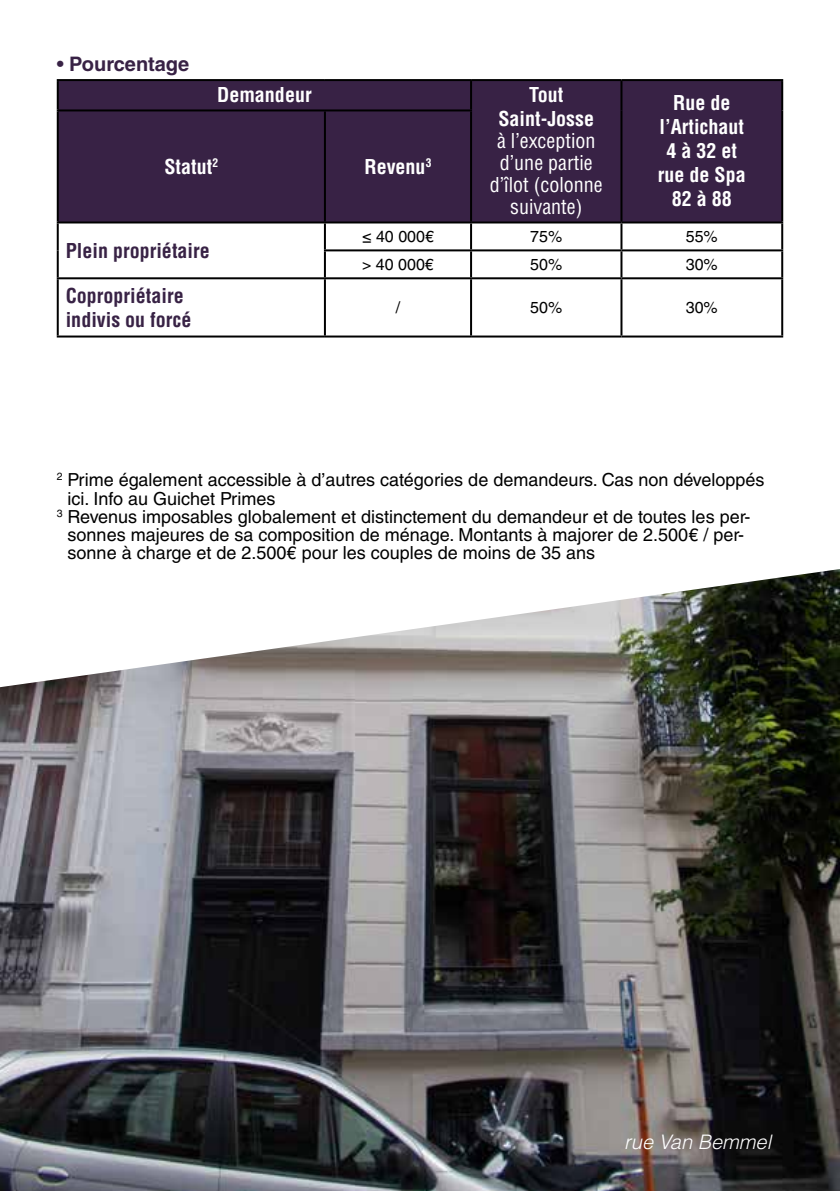
<style>
.page{position:relative;width:840px;height:1191px;background:#fff}
.page>*{position:absolute;margin:0;border:0;box-sizing:border-box;transform-origin:0 0}
.t1{font:700 condensed 20px/24px "Helvetica LT Std";color:#fff;text-align:center}
.t2{font:condensed 20px/22px "Helvetica LT Std";color:#fff;text-align:center}
.t3{font:700 condensed 20px/24px "Helvetica LT Std";color:#382245}
.t4{font:700 20px "Helvetica LT Std";color:#382245}
.t5{font:italic 300 20px "Helvetica LT Std";color:#fff}
.t6{font:18px "Helvetica LT Std";color:#000}
.t7{font:16px "Helvetica LT Std";color:#000}
.s1{font-weight:400}
</style>
<div class="page">
<div style="left:59px;top:81px;width:721px;height:140px;background:#382245"></div>
<hr style="left:57px;top:79px;width:268px;height:2px;background:#000">
<hr style="left:57px;top:81px;width:2px;height:28px;background:#000">
<hr style="left:325px;top:79px;width:146px;height:2px;background:#000">
<hr style="left:471px;top:79px;width:150px;height:2px;background:#000">
<hr style="left:470px;top:81px;width:2px;height:28px;background:#000">
<hr style="left:621px;top:79px;width:161px;height:2px;background:#000">
<hr style="left:620px;top:81px;width:2px;height:29px;background:#000">
<hr style="left:780px;top:81px;width:2px;height:29px;background:#000">
<hr style="left:57px;top:109px;width:268px;height:2px;background:#000">
<hr style="left:57px;top:111px;width:2px;height:110px;background:#000">
<hr style="left:325px;top:109px;width:147px;height:2px;background:#000">
<hr style="left:324px;top:111px;width:2px;height:110px;background:#000">
<hr style="left:470px;top:111px;width:2px;height:110px;background:#000">
<hr style="left:620px;top:110px;width:2px;height:111px;background:#000">
<hr style="left:780px;top:110px;width:2px;height:111px;background:#000">
<hr style="left:57px;top:221px;width:268px;height:2px;background:#000">
<hr style="left:57px;top:223px;width:2px;height:27px;background:#000">
<hr style="left:325px;top:221px;width:146px;height:2px;background:#000">
<hr style="left:324px;top:223px;width:2px;height:26px;background:#000">
<hr style="left:471px;top:221px;width:150px;height:2px;background:#000">
<hr style="left:470px;top:223px;width:2px;height:26px;background:#000">
<hr style="left:621px;top:221px;width:161px;height:2px;background:#000">
<hr style="left:620px;top:223px;width:2px;height:26px;background:#000">
<hr style="left:780px;top:223px;width:2px;height:26px;background:#000">
<hr style="left:57px;top:250px;width:2px;height:27px;background:#000">
<hr style="left:324px;top:249px;width:147px;height:2px;background:#000">
<hr style="left:324px;top:251px;width:2px;height:26px;background:#000">
<hr style="left:471px;top:249px;width:150px;height:2px;background:#000">
<hr style="left:470px;top:251px;width:2px;height:26px;background:#000">
<hr style="left:621px;top:249px;width:161px;height:2px;background:#000">
<hr style="left:620px;top:251px;width:2px;height:26px;background:#000">
<hr style="left:780px;top:251px;width:2px;height:26px;background:#000">
<hr style="left:57px;top:277px;width:268px;height:2px;background:#000">
<hr style="left:57px;top:279px;width:2px;height:56px;background:#000">
<hr style="left:325px;top:277px;width:146px;height:2px;background:#000">
<hr style="left:324px;top:279px;width:2px;height:56px;background:#000">
<hr style="left:471px;top:277px;width:150px;height:2px;background:#000">
<hr style="left:470px;top:279px;width:2px;height:56px;background:#000">
<hr style="left:621px;top:277px;width:161px;height:2px;background:#000">
<hr style="left:620px;top:279px;width:2px;height:56px;background:#000">
<hr style="left:780px;top:279px;width:2px;height:56px;background:#000">
<hr style="left:57px;top:335px;width:268px;height:2px;background:#000">
<hr style="left:325px;top:335px;width:146px;height:2px;background:#000">
<hr style="left:471px;top:335px;width:150px;height:2px;background:#000">
<hr style="left:621px;top:335px;width:161px;height:2px;background:#000">
<img style="left:0;top:569px;width:839px;height:622px">
<p class="t4" style="left:57px;top:52px;width:134px"><span class="s1">•</span> Pourcentage</p>
<p class="t1" style="left:217px;top:83px;width:96px">Demandeur</p>
<p class="t1" style="left:498px;top:83px;width:97px">Tout<br>Saint-Josse</p>
<p class="t2" style="left:489px;top:130px;width:114px">à l’exception d’une partie d’îlot (colonne suivante)</p>
<p class="t1" style="left:164px;top:154px;width:55px">Statut<sup>2</sup></p>
<p class="t1" style="left:364px;top:154px;width:68px">Revenu<sup>3</sup></p>
<p class="t1" style="left:657px;top:91px;width:89px">Rue de l’Artichaut<br>4 à 32 et rue de Spa<br>82 à 88</p>
<p class="t3" style="left:66px;top:238px;width:145px">Plein propriétaire</p>
<p class="t3" style="left:66px;top:283px;width:127px">Copropriétaire indivis ou forcé</p>
<p class="t7" style="left:362px;top:227px;width:73px">≤ 40 000€</p>
<p class="t7" style="left:530px;top:227px;width:34px">75%</p>
<p class="t7" style="left:685px;top:227px;width:34px">55%</p>
<p class="t7" style="left:362px;top:255px;width:73px">&gt; 40 000€</p>
<p class="t7" style="left:530px;top:255px;width:34px">50%</p>
<p class="t7" style="left:685px;top:255px;width:34px">30%</p>
<p class="t7" style="left:395px;top:298px;width:6px">/</p>
<p class="t7" style="left:530px;top:298px;width:34px">50%</p>
<p class="t7" style="left:685px;top:298px;width:34px">30%</p>
<p class="t6" style="left:57px;top:470px;width:709px"><sup>2</sup> Prime également accessible à d’autres catégories de demandeurs. Cas non développés</p>
<p class="t6" style="left:68px;top:488px;width:209px">ici. Info au Guichet Primes</p>
<p class="t6" style="left:57px;top:506px;width:694px"><sup>3</sup> Revenus imposables globalement et distinctement du demandeur et de toutes les per-</p>
<p class="t6" style="left:68px;top:524px;width:677px">sonnes majeures de sa composition de ménage. Montants à majorer de 2.500€ / per-</p>
<p class="t6" style="left:68px;top:542px;width:528px">sonne à charge et de 2.500€ pour les couples de moins de 35 ans</p>
<p class="t5" style="left:624px;top:1129px;width:148px">rue Van Bemmel</p>
</div>
